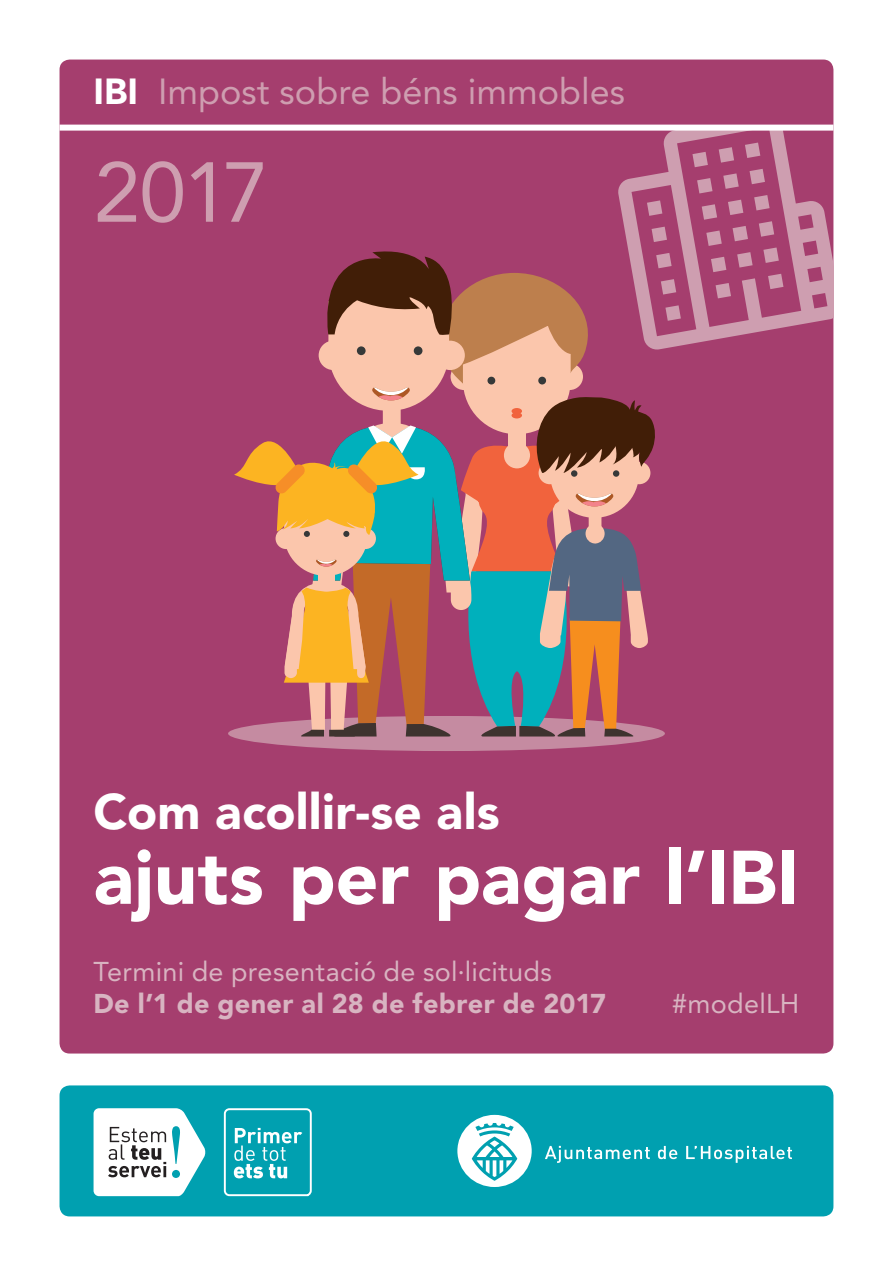
<style>
.page{position:relative;width:893px;height:1276px;background:#fff}
.page>*{position:absolute;margin:0;border:0;box-sizing:border-box;transform-origin:0 0}
.t1{font:84px "Avenir LT Std";color:#ce9eb0}
.t2{font:900 75px "Avenir LT Std";letter-spacing:.005em;color:#fff}
.t3{font:900 49.5px "Avenir LT Std";letter-spacing:.005em;color:#fff}
.t4{font:36px "Avenir LT Std";color:#ce9eb0}
.t5{font:27px "Avenir LT Std";letter-spacing:.01em;color:#d8b4c1}
.t6{font:900 27px "Avenir LT Std";letter-spacing:.01em;color:#d8b4c1}
.s1{font-weight:900;color:#fff}
</style>
<div class="page">
<div style="left:60px;top:1085px;width:773px;height:131px;background:#00a0b0;border-radius:10px"></div>
<svg style="left:94px;top:1108px;width:112px;height:88px;background:#cadfe1"></svg>
<svg style="left:223px;top:1108px;width:89px;height:89px"></svg>
<div style="left:60px;top:60px;width:773px;height:993px;background:#a53e6e;border-radius:10px"></div>
<div style="left:228px;top:716px;width:437px;height:35px;background:#c58ba1;border-radius:50%"></div>
<svg style="left:234px;top:251px;width:422px;height:485px"></svg>
<svg style="left:545px;top:1146px;width:105px;height:17px"></svg>
<svg style="left:658px;top:1146px;width:19px;height:13px"></svg>
<svg style="left:686px;top:1146px;width:106px;height:16px"></svg>
<div style="left:457px;top:1115px;width:75px;height:72px;background:#fff;border-radius:50%"></div>
<svg style="left:472px;top:1123px;width:45px;height:57px"></svg>
<svg style="left:617px;top:131px;width:216px;height:219px"></svg>
<div style="left:60px;top:125px;width:773px;height:6px;background:#fff"></div>
<h3 class="t4" style="left:94px;top:70px;width:533px"><span class="s1">IBI</span> Impost sobre béns immobles</h3>
<h1 class="t1" style="left:94px;top:144px;width:177px">2017</h1>
<h3 class="t3" style="left:94px;top:781px;width:408px">Com acollir-se als</h3>
<h2 class="t2" style="left:94px;top:832px;width:707px">ajuts per pagar l’IBI</h2>
<p class="t5" style="left:94px;top:955px;width:460px">Termini de presentació de sol·licituds</p>
<p class="t6" style="left:94px;top:987px;width:514px">De l’1 de gener al 28 de febrer de 2017</p>
<p class="t5" style="left:672px;top:988px;width:129px">#modelLH</p>
</div>
